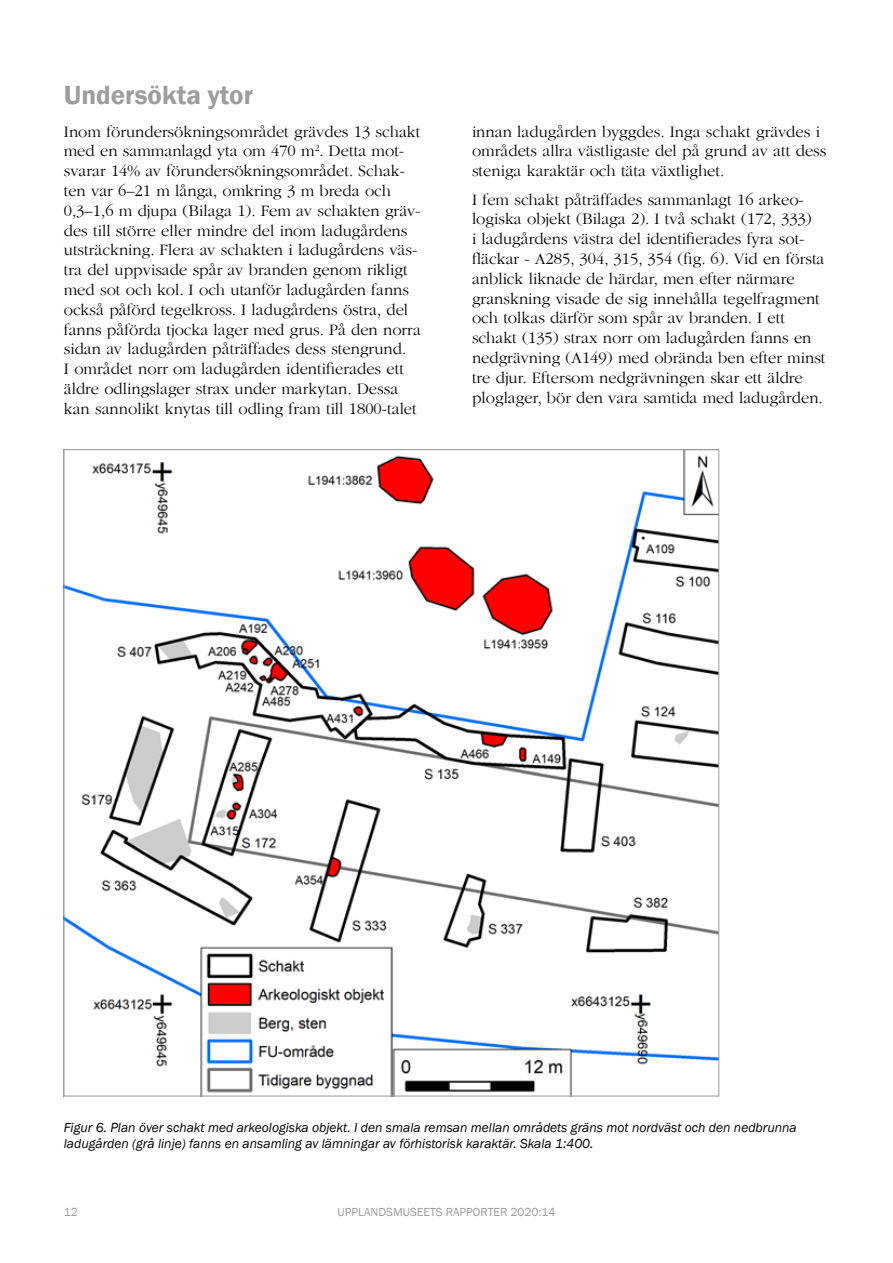
<style>
.page{position:relative;width:893px;height:1263px;background:#fff}
.page>*{position:absolute;margin:0;border:0;box-sizing:border-box;transform-origin:0 0}
.t1{font:600 27px "Franklin Gothic";color:#9d9d9c}
.t2{font:300 16.5px/19.8px "ITC Garamond Std";color:#000}
.t3{font:italic 13.5px/16.2px "Franklin Gothic";color:#000}
.t4{font:12px "Franklin Gothic";color:#9d9d9c}
</style>
<div class="page">
<img style="left:66px;top:451px;width:651px;height:643px">
<h1 class="t1" style="left:64px;top:78px;width:191px">Undersökta ytor</h1>
<p class="t2" style="left:64px;top:122px;width:359px">Inom förundersökningsområdet grävdes 13 schakt med en sammanlagd yta om 470 m<sup>2</sup>. Detta mot&shy;svarar 14% av förundersökningsområdet. Schak&shy;ten var 6–21 m långa, omkring 3 m breda och 0,3–1,6 m djupa (Bilaga 1). Fem av schakten gräv&shy;des till större eller mindre del inom ladugårdens utsträckning. Flera av schakten i ladugårdens väs&shy;tra del uppvisade spår av branden genom rikligt med sot och kol. I och utanför ladugården fanns också påförd tegelkross. I ladugårdens östra, del fanns påförda tjocka lager med grus. På den norra sidan av ladugården påträffades dess stengrund.<br>I området norr om ladugården identifierades ett äldre odlingslager strax under markytan. Dessa kan sannolikt knytas till odling fram till 1800-talet</p>
<p class="t2" style="left:472px;top:122px;width:356px">innan ladugården byggdes. Inga schakt grävdes i områdets allra västligaste del på grund av att dess steniga karaktär och täta växtlighet.</p>
<p class="t2" style="left:472px;top:190px;width:355px">I fem schakt påträffades sammanlagt 16 arkeo&shy;logiska objekt (Bilaga 2). I två schakt (172, 333)<br>i ladugårdens västra del identifierades fyra sot&shy;fläckar - A285, 304, 315, 354 (fig. 6). Vid en första anblick liknade de härdar, men efter närmare granskning visade de sig innehålla tegelfragment och tolkas därför som spår av branden. I ett schakt (135) strax norr om ladugården fanns en nedgrävning (A149) med obrända ben efter minst tre djur. Eftersom nedgrävningen skar ett äldre ploglager, bör den vara samtida med ladugården.</p>
<p class="t3" style="left:64px;top:1119px;width:734px">Figur 6. Plan över schakt med arkeologiska objekt. I den smala remsan mellan områdets gräns mot nordväst och den nedbrunna ladugården (grå linje) fanns en ansamling av lämningar av förhistorisk karaktär. Skala 1:400.</p>
<p class="t4" style="left:64px;top:1205px;width:16px">12</p>
<p class="t4" style="left:338px;top:1205px;width:219px">UPPLANDSMUSEETS RAPPORTER 2020:14</p>
</div>
